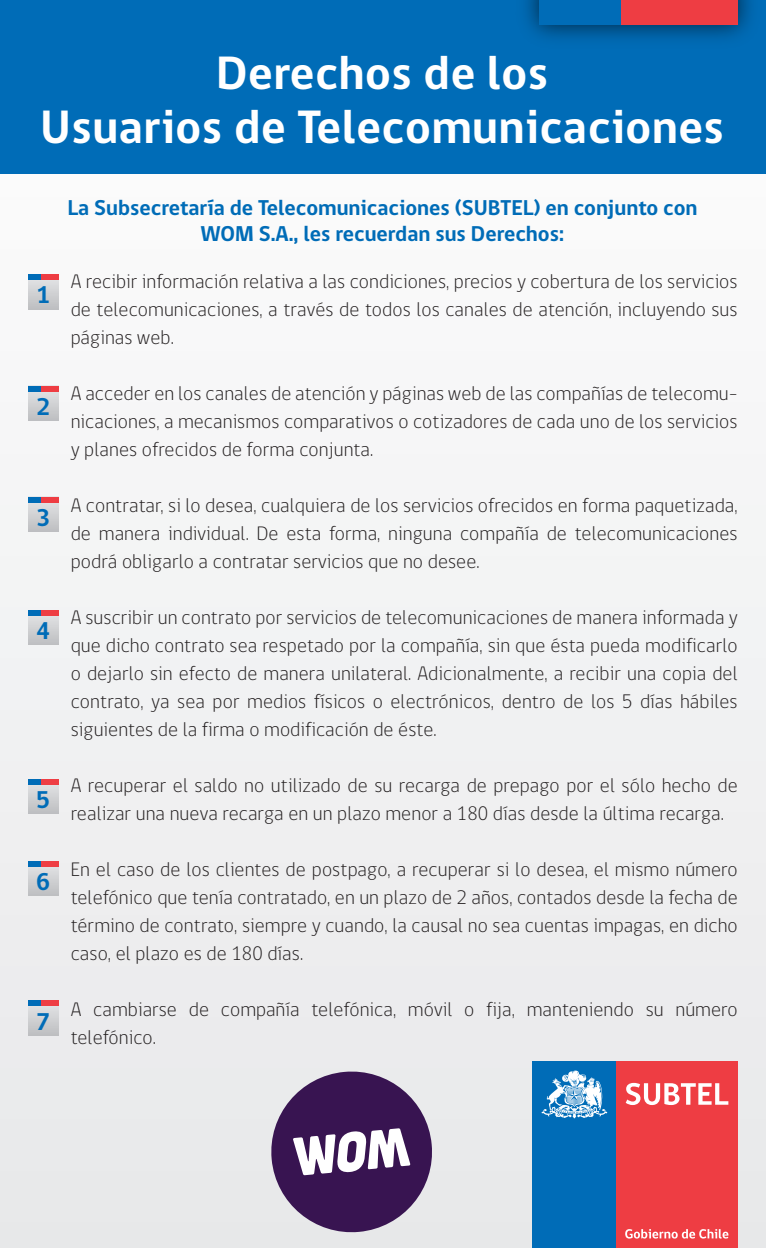
<style>
.page{position:relative;width:766px;height:1248px;background:#fff}
.page>*{position:absolute;margin:0;border:0;box-sizing:border-box;transform-origin:0 0}
.t1{font:700 48px/54px "gob CL";letter-spacing:.01em;color:#fff;text-align:center}
.t2{font:700 24.8px "gob CL";color:#006cb7}
.t3{font:700 22px/26.4px "gob CL";color:#006cb7;text-align:center}
.t4{font:300 20px/28px "gob CL";letter-spacing:.005em;color:#231f20;text-align:justify}
</style>
<div class="page">
<div style="left:0;top:0;width:765px;height:1247px;background:#f1f2f3"></div>
<div style="left:0;top:0;width:765px;height:174px;background:#006cb7"></div>
<svg style="left:28px;top:280px;width:31px;height:29px"></svg>
<div style="left:28px;top:274px;width:13px;height:6px;background:#006cb7"></div>
<div style="left:41px;top:274px;width:18px;height:6px;background:#ee3d43"></div>
<svg style="left:28px;top:391px;width:31px;height:29px"></svg>
<div style="left:28px;top:386px;width:13px;height:5px;background:#006cb7"></div>
<div style="left:41px;top:386px;width:18px;height:5px;background:#ee3d43"></div>
<svg style="left:28px;top:502px;width:31px;height:29px"></svg>
<div style="left:28px;top:497px;width:13px;height:5px;background:#006cb7"></div>
<div style="left:41px;top:497px;width:18px;height:5px;background:#ee3d43"></div>
<svg style="left:28px;top:616px;width:31px;height:29px"></svg>
<div style="left:28px;top:610px;width:13px;height:6px;background:#006cb7"></div>
<div style="left:41px;top:610px;width:18px;height:6px;background:#ee3d43"></div>
<svg style="left:28px;top:784px;width:31px;height:29px"></svg>
<div style="left:28px;top:779px;width:13px;height:5px;background:#006cb7"></div>
<div style="left:41px;top:779px;width:18px;height:5px;background:#ee3d43"></div>
<svg style="left:28px;top:866px;width:31px;height:29px"></svg>
<div style="left:28px;top:861px;width:13px;height:5px;background:#006cb7"></div>
<div style="left:41px;top:861px;width:18px;height:5px;background:#ee3d43"></div>
<svg style="left:28px;top:1006px;width:31px;height:29px"></svg>
<div style="left:28px;top:1000px;width:13px;height:6px;background:#006cb7"></div>
<div style="left:41px;top:1000px;width:18px;height:6px;background:#ee3d43"></div>
<img style="left:525px;top:0;width:227px;height:39px">
<div style="left:539px;top:0;width:81px;height:25px;background:#006cb7"></div>
<div style="left:620px;top:0;width:117px;height:25px;background:#ee3d43"></div>
<div style="left:532px;top:1061px;width:84px;height:186px;background:#006cb7"></div>
<div style="left:616px;top:1061px;width:121px;height:186px;background:#ee3d43"></div>
<svg style="left:541px;top:1070px;width:66px;height:48px"></svg>
<svg style="left:625px;top:1229px;width:103px;height:9px"></svg>
<svg style="left:625px;top:1082px;width:103px;height:22px"></svg>
<svg style="left:271px;top:1071px;width:161px;height:162px"></svg>
<h1 class="t1" style="left:40px;top:47px;width:685px">Derechos de los<br>Usuarios de Telecomunicaciones</h1>
<p class="t2" style="left:36px;top:278px;width:16px">1</p>
<p class="t2" style="left:36px;top:389px;width:16px">2</p>
<p class="t2" style="left:36px;top:500px;width:16px">3</p>
<p class="t2" style="left:36px;top:614px;width:16px">4</p>
<p class="t2" style="left:36px;top:782px;width:16px">5</p>
<p class="t2" style="left:36px;top:864px;width:16px">6</p>
<p class="t2" style="left:36px;top:1004px;width:16px">7</p>
<p class="t3" style="left:67px;top:195px;width:631px">La Subsecretaría de Telecomunicaciones (SUBTEL) en conjunto con<br>WOM S.A., les recuerdan sus Derechos:</p>
<p class="t4" style="left:71px;top:267px;width:668px">A recibir información relativa a las condiciones, precios y cobertura de los servicios de telecomunicaciones, a través de todos los canales de atención, incluyendo sus páginas web.</p>
<p class="t4" style="left:71px;top:379px;width:668px">A acceder en los canales de atención y páginas web de las compañías de telecomu&shy;nicaciones, a mecanismos comparativos o cotizadores de cada uno de los servicios y planes ofrecidos de forma conjunta.</p>
<p class="t4" style="left:71px;top:491px;width:668px">A contratar, si lo desea, cualquiera de los servicios ofrecidos en forma paquetizada, de manera individual. De esta forma, ninguna compañía de telecomunicaciones podrá obligarlo a contratar servicios que no desee.</p>
<p class="t4" style="left:71px;top:603px;width:668px">A suscribir un contrato por servicios de telecomunicaciones de manera informada y que dicho contrato sea respetado por la compañía, sin que ésta pueda modificarlo o dejarlo sin efecto de manera unilateral. Adicionalmente, a recibir una copia del contrato, ya sea por medios físicos o electrónicos, dentro de los 5 días hábiles siguientes de la firma o modificación de éste.</p>
<p class="t4" style="left:71px;top:771px;width:668px">A recuperar el saldo no utilizado de su recarga de prepago por el sólo hecho de realizar una nueva recarga en un plazo menor a 180 días desde la última recarga.</p>
<p class="t4" style="left:71px;top:855px;width:668px">En el caso de los clientes de postpago, a recuperar si lo desea, el mismo número telefónico que tenía contratado, en un plazo de 2 años, contados desde la fecha de término de contrato, siempre y cuando, la causal no sea cuentas impagas, en dicho caso, el plazo es de 180 días.</p>
<p class="t4" style="left:71px;top:995px;width:668px">A cambiarse de compañía telefónica, móvil o fija, manteniendo su número telefónico.</p>
</div>
